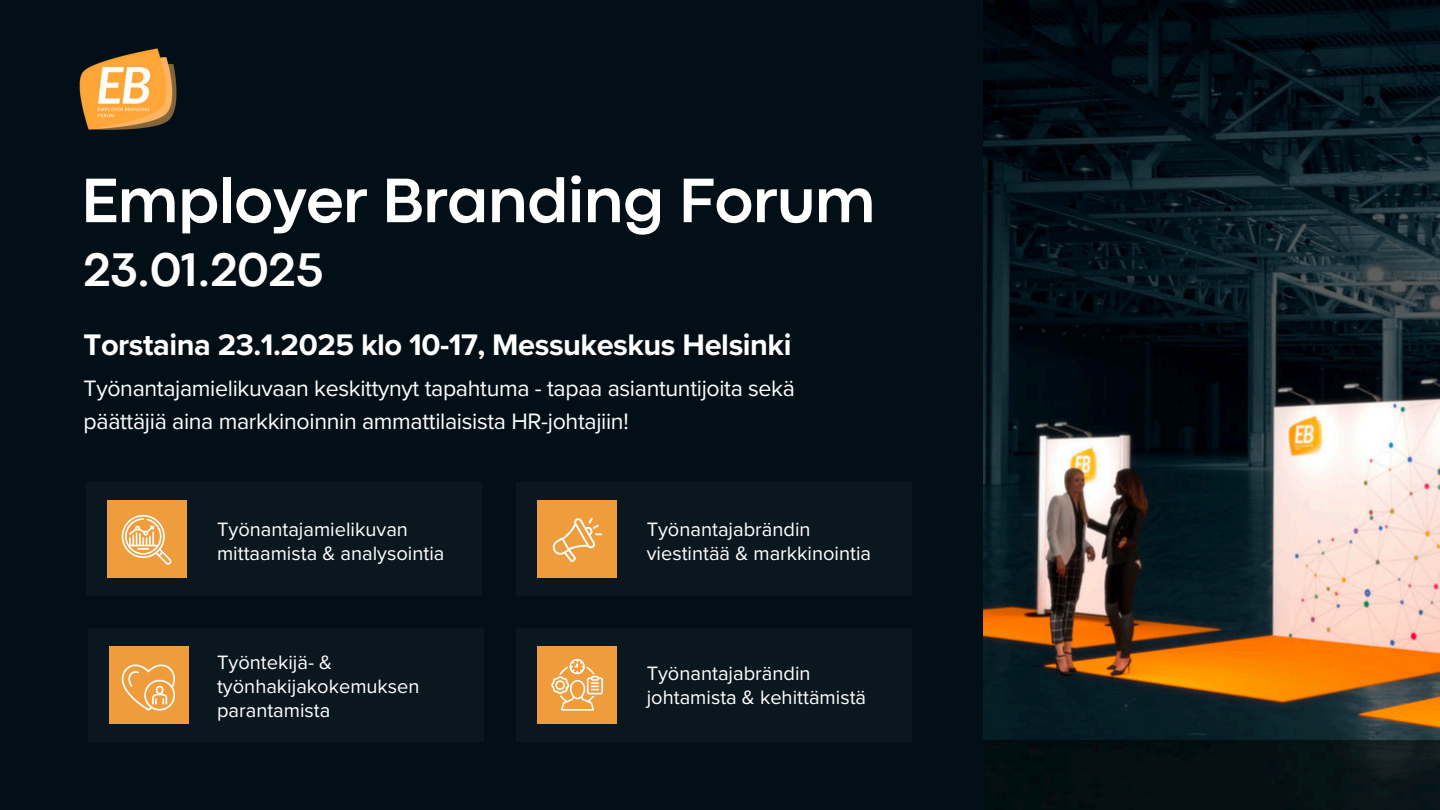
<style>
.page{position:relative;width:1440px;height:810px;background:#030f16}
.page>*{position:absolute;margin:0;border:0;box-sizing:border-box;transform-origin:0 0}
.t1{font:700 65.5px "Codec Pro";letter-spacing:-.015em;color:#fff}
.t2{font:700 49.3px "Codec Pro";letter-spacing:-.005em;color:#fff}
.t3{font:700 30.9px "Proxima Nova";letter-spacing:-.015em;color:#fff}
.t4{font:23.1px/32.2px "Proxima Nova";letter-spacing:-.015em;color:#fff}
.t5{font:20.1px/24px "Proxima Nova";color:#fff}
</style>
<div class="page">
<img style="left:79px;top:48px;width:98px;height:82px">
<img style="left:983px;top:0;width:457px;height:780px">
<div style="left:86px;top:483px;width:396px;height:113px;background:#0b171e"></div>
<div style="left:107px;top:501px;width:79px;height:77px;background:#ef9c3d"></div>
<div style="left:516px;top:483px;width:396px;height:113px;background:#0b171e"></div>
<div style="left:537px;top:501px;width:80px;height:77px;background:#ef9c3d"></div>
<div style="left:88px;top:628px;width:395px;height:113px;background:#0b171e"></div>
<div style="left:109px;top:646px;width:80px;height:77px;background:#ef9c3d"></div>
<div style="left:516px;top:628px;width:396px;height:113px;background:#0b171e"></div>
<div style="left:537px;top:646px;width:80px;height:77px;background:#ef9c3d"></div>
<svg style="left:122px;top:515px;width:49px;height:49px"></svg>
<svg style="left:553px;top:518px;width:49px;height:44px"></svg>
<svg style="left:551px;top:659px;width:52px;height:52px"></svg>
<svg style="left:122px;top:664px;width:53px;height:47px"></svg>
<h1 class="t1" style="left:81px;top:161px;width:796px">Employer Branding Forum</h1>
<h2 class="t2" style="left:84px;top:241px;width:241px">23.01.2025</h2>
<h3 class="t3" style="left:84px;top:322px;width:709px">Torstaina 23.1.2025 klo 10-17, Messukeskus Helsinki</h3>
<p class="t4" style="left:84px;top:371px;width:713px">Työnantajamielikuvaan keskittynyt tapahtuma - tapaa asiantuntijoita sekä päättäjiä aina markkinoinnin ammattilaisista HR-johtajiin!</p>
<p class="t5" style="left:217px;top:516px;width:229px">Työnantajamielikuvan mittaamista &amp; analysointia</p>
<p class="t5" style="left:647px;top:516px;width:226px">Työnantajabrändin viestintää &amp; markkinointia</p>
<p class="t5" style="left:217px;top:649px;width:204px">Työntekijä- &amp; työnhakijakokemuksen parantamista</p>
<p class="t5" style="left:647px;top:661px;width:221px">Työnantajabrändin johtamista &amp; kehittämistä</p>
</div>
